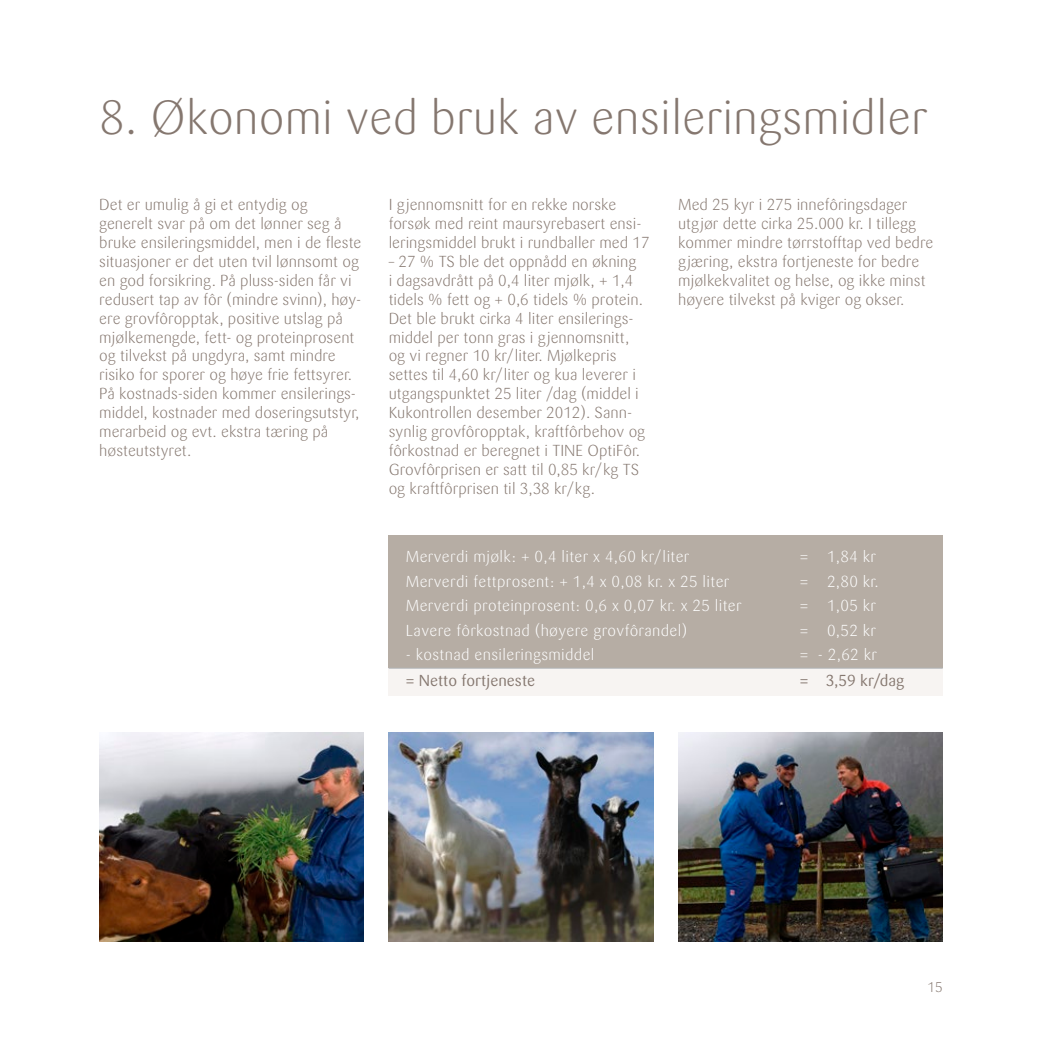
<style>
.page{position:relative;width:1042px;height:1042px;background:#fff}
.page>*{position:absolute;margin:0;border:0;box-sizing:border-box;transform-origin:0 0}
.t1{font:300 47.25px "TINE Sari";color:#85776f}
.t2{font:300 15.75px/18.9px "TINE Sari";color:#85776f}
.t3{font:300 15.75px "TINE Sari";letter-spacing:.02em;color:#fff}
.t4{font:15.75px "TINE Sari";color:#85776f}
.t5{font:300 14px "TINE Sari";color:#85776f}
</style>
<div class="page">
<div style="left:389px;top:536px;width:554px;height:160px;background:#b6ada4"></div>
<div style="left:389px;top:668px;width:554px;height:28px;background:#f7f4f2"></div>
<hr style="left:389px;top:668px;width:554px;height:1px;background:#b1b4b7">
<img style="left:99px;top:733px;width:265px;height:208px">
<img style="left:389px;top:733px;width:264px;height:208px">
<img style="left:678px;top:733px;width:265px;height:208px">
<h1 class="t1" style="left:99px;top:91px;width:830px">8. Økonomi ved bruk av ensileringsmidler</h1>
<p class="t2" style="left:99px;top:195px;width:264px">Det er umulig å gi et entydig og generelt svar på om det lønner seg å bruke ensileringsmiddel, men i de fleste situasjoner er det uten tvil lønnsomt og en god forsikring. På pluss-siden får vi redusert tap av fôr (mindre svinn), høy&shy;ere grovfôropptak, positive utslag på mjølkemengde, fett- og proteinprosent og tilvekst på ungdyra, samt mindre risiko for sporer og høye frie fettsyrer.<br>På kostnads-siden kommer ensilerings&shy;middel, kostnader med doseringsutstyr, merarbeid og evt. ekstra tæring på høsteutstyret.</p>
<p class="t2" style="left:389px;top:195px;width:262px">I gjennomsnitt for en rekke norske forsøk med reint maursyrebasert ensi&shy;leringsmiddel brukt i rundballer med 17</p>
<p class="t2" style="left:389px;top:252px;width:258px">– 27 % TS ble det oppnådd en økning<br>i dagsavdrått på 0,4 liter mjølk, + 1,4 tidels % fett og + 0,6 tidels % protein.<br>Det ble brukt cirka 4 liter ensilerings&shy;middel per tonn gras i gjennomsnitt, og vi regner 10 kr/liter. Mjølkepris settes til 4,60 kr/liter og kua leverer i utgangspunktet 25 liter /dag (middel i Kukontrollen desember 2012). Sann&shy;synlig grovfôropptak, kraftfôrbehov og fôrkostnad er beregnet i TINE OptiFôr.<br>Grovfôrprisen er satt til 0,85 kr/kg TS og kraftfôrprisen til 3,38 kr/kg.</p>
<p class="t2" style="left:678px;top:195px;width:257px">Med 25 kyr i 275 innefôringsdager utgjør dette cirka 25.000 kr. I tillegg kommer mindre tørrstofftap ved bedre gjæring, ekstra fortjeneste for bedre mjølkekvalitet og helse, og ikke minst høyere tilvekst på kviger og okser.</p>
<p class="t3" style="left:406px;top:547px;width:285px">Merverdi mjølk: + 0,4 liter x 4,60 kr/liter</p>
<p class="t3" style="left:800px;top:547px;width:78px">= 1,84 kr</p>
<p class="t3" style="left:406px;top:572px;width:325px">Merverdi fettprosent: + 1,4 x 0,08 kr. x 25 liter</p>
<p class="t3" style="left:800px;top:572px;width:81px">= 2,80 kr.</p>
<p class="t3" style="left:406px;top:596px;width:337px">Merverdi proteinprosent: 0,6 x 0,07 kr. x 25 liter</p>
<p class="t3" style="left:800px;top:596px;width:78px">= 1,05 kr</p>
<p class="t3" style="left:406px;top:621px;width:283px">Lavere fôrkostnad (høyere grovfôrandel)</p>
<p class="t3" style="left:800px;top:621px;width:78px">= 0,52 kr</p>
<p class="t3" style="left:406px;top:645px;width:190px">- kostnad ensileringsmiddel</p>
<p class="t3" style="left:800px;top:645px;width:79px">= - 2,62 kr</p>
<p class="t4" style="left:406px;top:672px;width:131px">= Netto fortjeneste</p>
<p class="t4" style="left:800px;top:672px;width:106px">= 3,59 kr/dag</p>
<p class="t5" style="left:927px;top:979px;width:17px">15</p>
</div>
